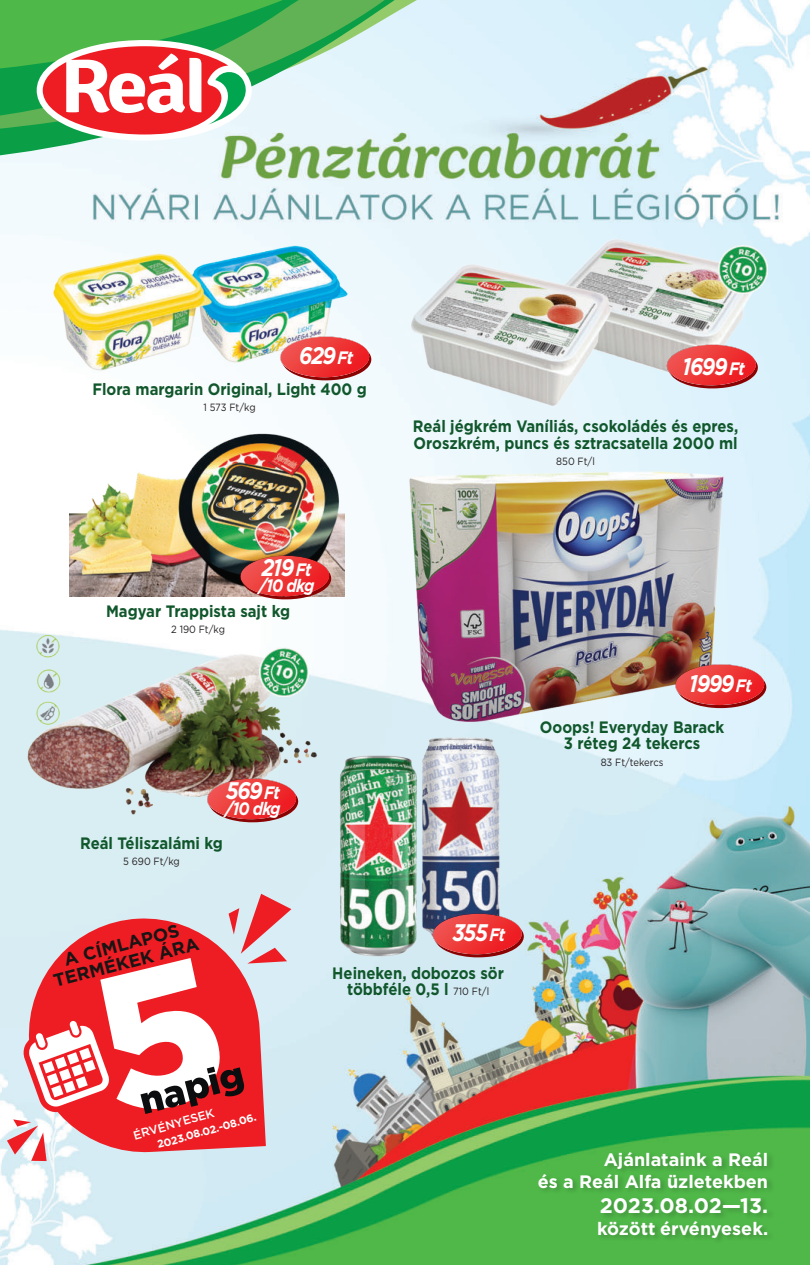
<style>
.page{position:relative;width:810px;height:1265px;background:#fff}
.page>*{position:absolute;margin:0;border:0;box-sizing:border-box;transform-origin:0 0}
.t1{font:italic 700 24px "Gotham";letter-spacing:-.05em;color:#fff;scale:.85 1}
.t2{font:700 21px "Gotham";color:#fff}
.t3{font:700 18px/21.6px "Gotham";color:#fff;text-align:right}
.t4{font:700 18px/18px "Gotham";color:#1a1415;text-align:center}
.t5{font:italic 700 18px "Gotham";letter-spacing:-.05em;color:#fff;scale:.85 1}
.t6{font:700 16.5px/16.5px "Gotham";color:#11572c;text-align:center;scale:.9 1}
.t7{font:500 12px "Gotham";color:#fff}
.t8{font:700 10.8px "Gotham";color:#fff}
.t9{font:10.5px "Gotham";color:#231f20;scale:.9 1}
.s1{font-size:18px}
.s2{font-weight:400;font-size:10.5px;color:#231f20}
</style>
<div class="page">
<img style="left:0;top:0;width:810px;height:1265px">
<img style="left:33px;top:629px;width:30px;height:16px">
<div style="left:537px;top:1151px;width:237px;height:93px;background:#231f20;opacity:.25"></div>
<svg style="left:7px;top:894px;width:284px;height:267px"></svg>
<svg style="left:0;top:130px;width:511px;height:34px;background:#bfdec8"></svg>
<svg style="left:0;top:0;width:586px;height:130px;background:#a6d8b8"></svg>
<svg style="left:37px;top:40px;width:215px;height:101px"></svg>
<img style="left:70px;top:387px;width:275px;height:210px">
<svg style="left:240px;top:556px;width:91px;height:43px"></svg>
<img style="left:240px;top:557px;width:89px;height:39px">
<img style="left:9px;top:645px;width:337px;height:186px">
<svg style="left:207px;top:778px;width:87px;height:44px"></svg>
<img style="left:207px;top:780px;width:87px;height:39px">
<img style="left:547px;top:220px;width:229px;height:183px">
<img style="left:403px;top:245px;width:228px;height:182px">
<svg style="left:666px;top:345px;width:92px;height:43px"></svg>
<img style="left:667px;top:346px;width:89px;height:39px">
<img style="left:185px;top:220px;width:167px;height:167px">
<img style="left:49px;top:229px;width:167px;height:167px">
<img style="left:718px;top:245px;width:49px;height:49px">
<img style="left:259px;top:648px;width:49px;height:49px">
<svg style="left:280px;top:337px;width:91px;height:43px"></svg>
<img style="left:280px;top:338px;width:89px;height:39px">
<img style="left:457px;top:744px;width:62px;height:169px">
<img style="left:294px;top:733px;width:163px;height:235px">
<svg style="left:432px;top:913px;width:92px;height:44px"></svg>
<img style="left:433px;top:915px;width:89px;height:39px">
<img style="left:401px;top:431px;width:330px;height:313px">
<svg style="left:675px;top:664px;width:91px;height:44px"></svg>
<img style="left:675px;top:666px;width:89px;height:39px">
<h1 class="t1" style="left:299px;top:345px;width:65px">629<span class="s1">Ft</span></h1>
<p class="t6" style="left:92px;top:380px;width:306px">Flora margarin Original, Light 400 g</p>
<p class="t9" style="left:204px;top:402px;width:59px">1 573 Ft/kg</p>
<h1 class="t1" style="left:262px;top:557px;width:60px">219<span class="s1">Ft</span></h1>
<p class="t5" style="left:259px;top:578px;width:67px">/10 dkg</p>
<p class="t6" style="left:106px;top:603px;width:206px">Magyar Trappista sajt kg</p>
<p class="t9" style="left:171px;top:624px;width:61px">2 190 Ft/kg</p>
<h1 class="t1" style="left:226px;top:779px;width:65px">569<span class="s1">Ft</span></h1>
<p class="t5" style="left:225px;top:801px;width:67px">/10 dkg</p>
<p class="t6" style="left:80px;top:835px;width:160px">Reál Téliszalámi kg</p>
<p class="t9" style="left:123px;top:856px;width:64px">5 690 Ft/kg</p>
<h1 class="t1" style="left:682px;top:355px;width:75px">1699<span class="s1">Ft</span></h1>
<p class="t6" style="left:413px;top:418px;width:363px;text-align:left">Reál jégkrém Vaníliás, csokoládés és epres,<br>Oroszkrém, puncs és sztracsatella 2000 ml</p>
<p class="t9" style="left:556px;top:456px;width:44px">850 Ft/l</p>
<h1 class="t1" style="left:689px;top:672px;width:75px">1999<span class="s1">Ft</span></h1>
<p class="t6" style="left:540px;top:719px;width:206px">Ooops! Everyday Barack<br>3 réteg 24 tekercs</p>
<p class="t9" style="left:600px;top:756px;width:71px">83 Ft/tekercs</p>
<p class="t4" style="left:47px;top:955px;width:151px;rotate:-15deg">A CÍMLAPOS<br>TERMÉKEK ÁRA</p>
<p class="t7" style="left:132px;top:1129px;width:85px;rotate:-16deg">ÉRVÉNYESEK</p>
<p class="t8" style="left:156px;top:1139px;width:104px;rotate:-16deg">2023.08.02.-08.06.</p>
<h1 class="t1" style="left:453px;top:922px;width:63px">355<span class="s1">Ft</span></h1>
<p class="t6" style="left:332px;top:964px;width:192px">Heineken, dobozos sör többféle 0,5 l <span class="s2">710 Ft/l</span></p>
<p class="t3" style="left:538px;top:1149px;width:232px">Ajánlataink a Reál<br>és a Reál Alfa üzletekben</p>
<p class="t2" style="left:599px;top:1193px;width:170px">2023.08.02—13.</p>
<p class="t3" style="left:597px;top:1217px;width:173px">között érvényesek.</p>
</div>
